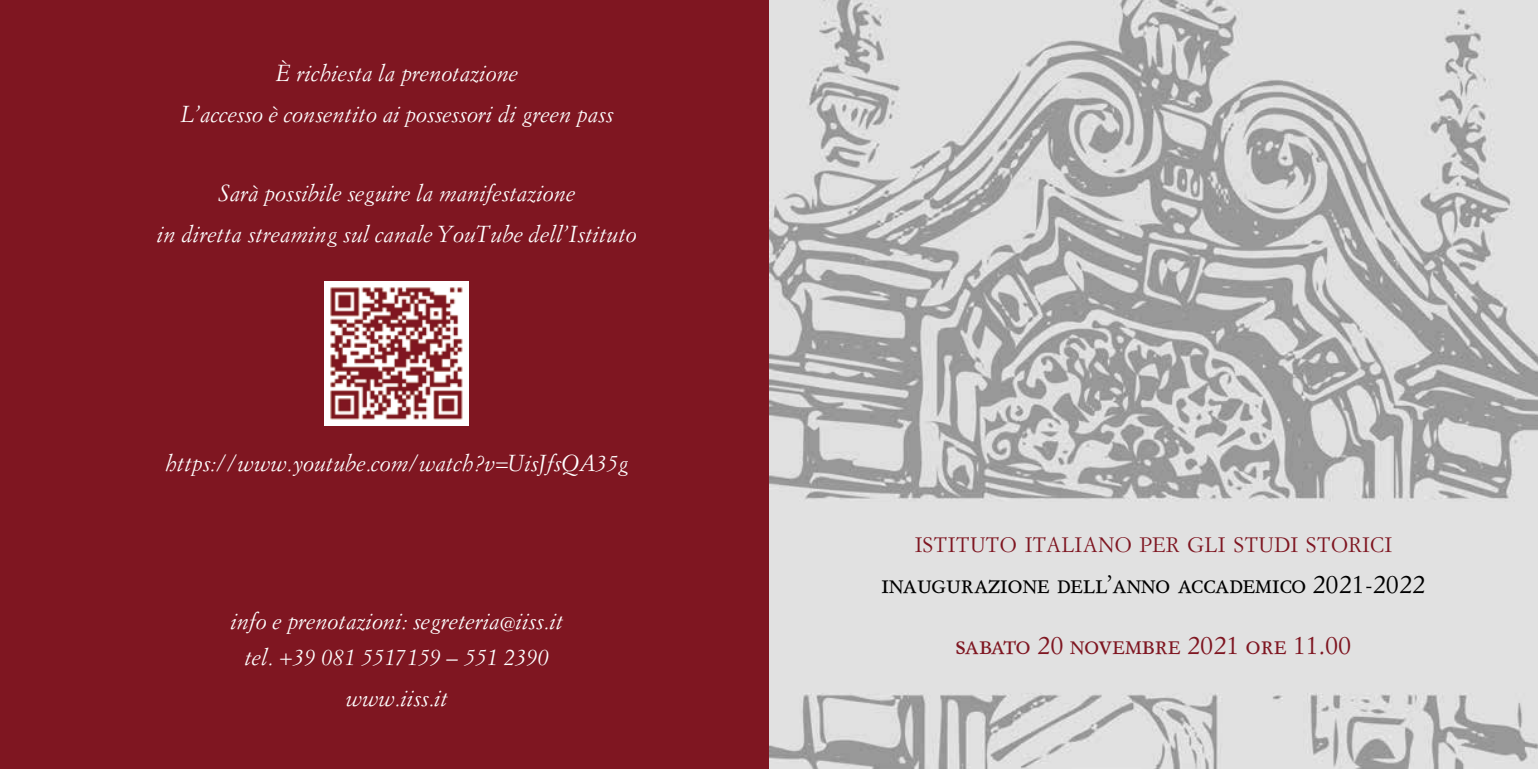
<style>
.page{position:relative;width:1538px;height:769px;background:#fff}
.page>*{position:absolute;margin:0;border:0;box-sizing:border-box;transform-origin:0 0}
.t1{font:26.25px "Garam Simon EF Roman SC";color:#000}
.t2{font:26.25px "Garam Simon EF Roman SC";color:#7f1621}
.t3{font:italic 22.75px/41.1px "Simoncini Garamond";color:#fff;text-align:center}
.t4{font:21px "Simoncini Garamond";color:#7f1621}
.s1{font-size:19.25px}
.s2{font-family:"Simoncini Garamond"}
</style>
<div class="page">
<div style="left:0;top:0;width:769px;height:769px;background:#7f1621"></div>
<img style="left:325px;top:282px;width:144px;height:144px">
<img style="left:769px;top:0;width:769px;height:769px">
<p class="t3" style="left:180px;top:52px;width:435px">È richiesta la prenotazione<br>L’accesso è consentito ai possessori di green pass</p>
<p class="t3" style="left:157px;top:172px;width:481px">Sarà possibile seguire la manifestazione<br>in diretta streaming sul canale YouTube dell’Istituto</p>
<p class="t3" style="left:165px;top:442px;width:465px">https://www.youtube.com/watch?v=UisJfsQA35g</p>
<p class="t3" style="left:230px;top:602px;width:334px;line-height:36.2px">info e prenotazioni: segreteria<span class="s1">@</span>iiss.it tel. +39 081 5517159 – 551 2390</p>
<p class="t3" style="left:346px;top:677px;width:104px">www.iiss.it</p>
<p class="t4" style="left:915px;top:532px;width:479px">ISTITUTO ITALIANO PER GLI STUDI STORICI</p>
<p class="t1" style="left:881px;top:568px;width:545px">inaugurazione dell’anno accademico <span class="s2">2021-2022</span></p>
<p class="t2" style="left:956px;top:629px;width:397px">sabato <span class="s2">20</span> novembre <span class="s2">2021</span> ore <span class="s2">11.00</span></p>
</div>
